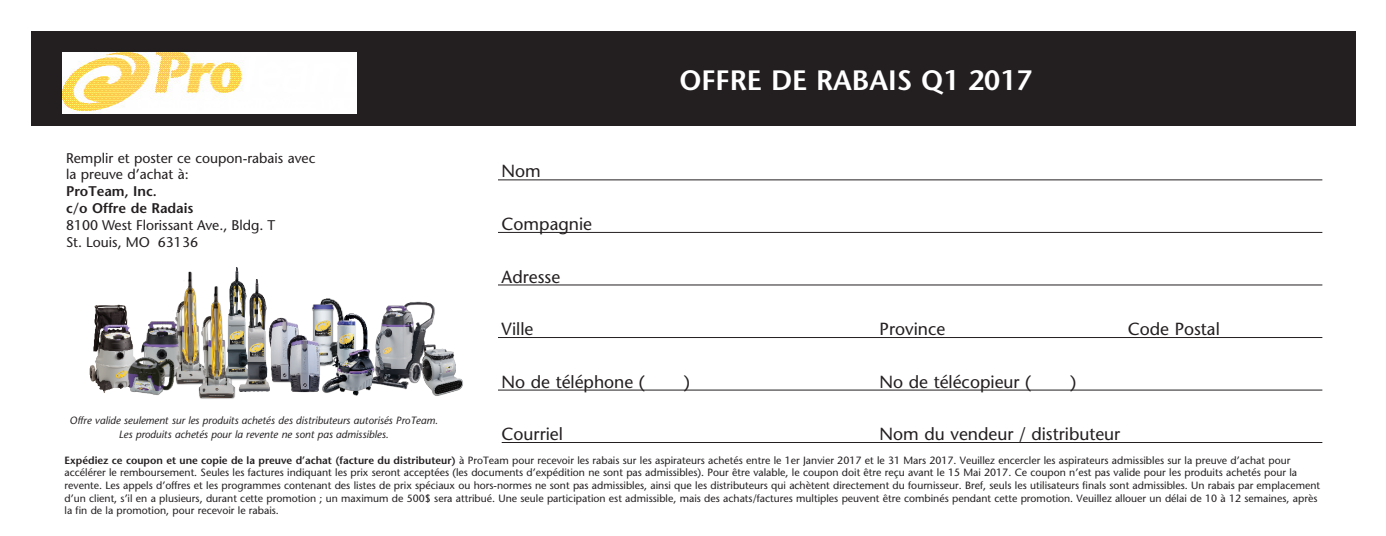
<style>
.page{position:relative;width:1386px;height:536px;background:#fff}
.page>*{position:absolute;margin:0;border:0;box-sizing:border-box;transform-origin:0 0}
.t1{font:600 28px "Stone Sans";color:#fff}
.t2{font:17.5px "Stone Sans";color:#231f20}
.t3{font:14px "Stone Sans";color:#231f20}
.t4{font:600 14px "Stone Sans";color:#231f20}
.t5{font:10.5px/12.6px "Stone Sans";color:#231f20}
.t6{font:italic 10.5px/14px "Stone Sans";color:#231f20;text-align:center}
.s1{font-weight:600}
</style>
<div class="page">
<div style="left:32px;top:32px;width:1324px;height:94px;background:#231f20"></div>
<img style="left:63px;top:52px;width:294px;height:61px">
<hr style="left:498px;top:179px;width:824px;height:1px;background:#231f20">
<hr style="left:498px;top:232px;width:824px;height:1px;background:#231f20">
<hr style="left:498px;top:284px;width:824px;height:1px;background:#231f20">
<hr style="left:498px;top:337px;width:824px;height:1px;background:#231f20">
<hr style="left:498px;top:389px;width:824px;height:1px;background:#231f20">
<hr style="left:502px;top:442px;width:820px;height:1px;background:#231f20">
<img style="left:89px;top:267px;width:410px;height:132px">
<p class="t3" style="left:66px;top:149px;width:251px">Remplir et poster ce coupon-rabais avec</p>
<p class="t3" style="left:66px;top:166px;width:124px">la preuve d’achat à:</p>
<p class="t4" style="left:66px;top:183px;width:92px">ProTeam, Inc.</p>
<p class="t4" style="left:66px;top:200px;width:129px">c/o Offre de Radais</p>
<p class="t3" style="left:66px;top:216px;width:211px">8100 West Florissant Ave., Bldg. T</p>
<p class="t3" style="left:66px;top:233px;width:134px">St. Louis, MO 63136</p>
<p class="t6" style="left:70px;top:413px;width:370px">Offre valide seulement sur les produits achetés des distributeurs autorisés ProTeam.<br>Les produits achetés pour la revente ne sont pas admissibles.</p>
<p class="t1" style="left:679px;top:63px;width:355px">OFFRE DE RABAIS Q1 2017</p>
<p class="t2" style="left:502px;top:161px;width:41px">Nom</p>
<p class="t2" style="left:502px;top:213px;width:92px">Compagnie</p>
<p class="t2" style="left:502px;top:266px;width:60px">Adresse</p>
<p class="t2" style="left:502px;top:318px;width:33px">Ville</p>
<p class="t2" style="left:880px;top:318px;width:67px">Province</p>
<p class="t2" style="left:1128px;top:318px;width:93px">Code Postal</p>
<p class="t2" style="left:502px;top:371px;width:145px">No de téléphone (</p>
<p class="t2" style="left:684px;top:371px;width:8px">)</p>
<p class="t2" style="left:880px;top:371px;width:153px">No de télécopieur (</p>
<p class="t2" style="left:1070px;top:371px;width:8px">)</p>
<p class="t2" style="left:502px;top:423px;width:63px">Courriel</p>
<p class="t2" style="left:880px;top:423px;width:242px">Nom du vendeur / distributeur</p>
<p class="t5" style="left:65px;top:453px;width:1257px"><span class="s1">Expédiez ce coupon et une copie de la preuve d’achat (facture du distributeur)</span> à ProTeam pour recevoir les rabais sur les aspirateurs achetés entre le 1er Janvier 2017 et le 31 Mars 2017. Veuillez encercler les aspirateurs admissibles sur la preuve d’achat pour accélérer le remboursement. Seules les factures indiquant les prix seront acceptées (les documents d’expédition ne sont pas admissibles). Pour être valable, le coupon doit être reçu avant le 15 Mai 2017. Ce coupon n’est pas valide pour les produits achetés pour la revente. Les appels d’offres et les programmes contenant des listes de prix spéciaux ou hors-normes ne sont pas admissibles, ainsi que les distributeurs qui achètent directement du fournisseur. Bref, seuls les utilisateurs finals sont admissibles. Un rabais par emplacement d’un client, s’il en a plusieurs, durant cette promotion ; un maximum de 500$ sera attribué. Une seule participation est admissible, mais des achats/factures multiples peuvent être combinés pendant cette promotion. Veuillez allouer un délai de 10 à 12 semaines, après la fin de la promotion, pour recevoir le rabais.</p>
</div>
